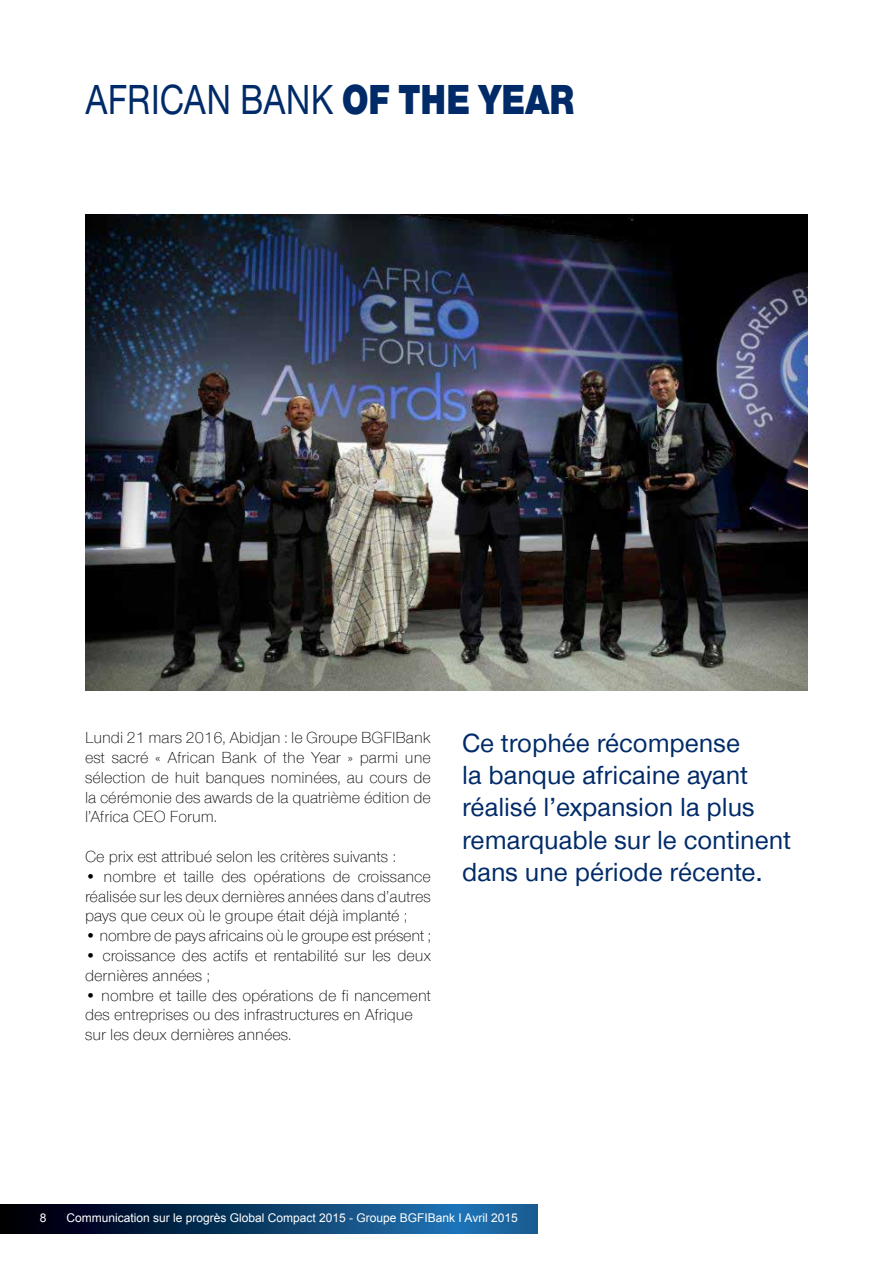
<style>
.page{position:relative;width:893px;height:1263px;background:#fff}
.page>*{position:absolute;margin:0;border:0;box-sizing:border-box;transform-origin:0 0}
.t1{font:500 43.2px "Nimbus San Nov T";color:#002b68;scale:.83 1}
.t2{font:500 27px/32.4px "Nimbus San Nov T";color:#002b68}
.t3{font:300 16.5px/19.8px "Nimbus San Nov T";color:#000;text-align:justify}
.t4{font:12px "Arial";color:#fff}
.s1{font-weight:900}
</style>
<div class="page">
<img style="left:85px;top:214px;width:723px;height:476px">
<svg style="left:0;top:1205px;width:537px;height:29px;background:#0c3964"></svg>
<h1 class="t1" style="left:85px;top:74px;width:592px">AFRICAN BANK <span class="s1">OF THE YEAR</span></h1>
<p class="t3" style="left:85px;top:728px;width:347px">Lundi 21 mars 2016, Abidjan : le Groupe BGFIBank est sacré « African Bank of the Year » parmi une sélection de huit banques nominées, au cours de la cérémonie des awards de la quatrième édition de l’Africa CEO Forum.</p>
<p class="t3" style="left:85px;top:847px;width:312px">Ce prix est attribué selon les critères suivants :</p>
<p class="t3" style="left:85px;top:867px;width:347px">• nombre et taille des opérations de croissance réalisée sur les deux dernières années dans d’autres pays que ceux où le groupe était déjà implanté ;</p>
<p class="t3" style="left:85px;top:926px;width:347px">• nombre de pays africains où le groupe est présent ;</p>
<p class="t3" style="left:85px;top:946px;width:347px">• croissance des actifs et rentabilité sur les deux dernières années ;</p>
<p class="t3" style="left:85px;top:985px;width:347px;text-align:left">• nombre et taille des opérations de fi nancement des entreprises ou des infrastructures en Afrique sur les deux dernières années.</p>
<h2 class="t2" style="left:462px;top:726px;width:330px">Ce trophée récompense<br>la banque africaine ayant réalisé l’expansion la plus remarquable sur le continent dans une période récente.</h2>
<p class="t4" style="left:40px;top:1210px;width:8px">8</p>
<p class="t4" style="left:66px;top:1210px;width:453px">Communication sur le progrès Global Compact 2015 - Groupe BGFIBank I Avril 2015</p>
</div>
